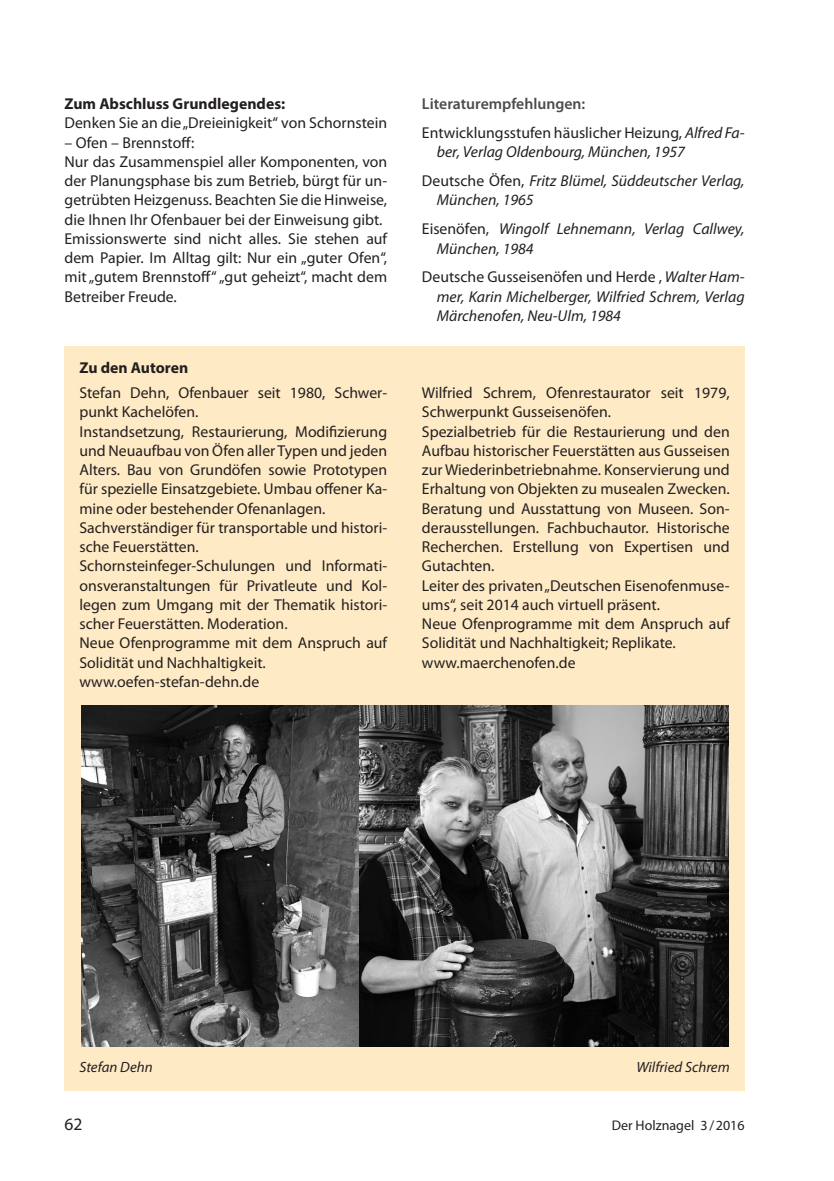
<style>
.page{position:relative;width:834px;height:1181px;background:#fff}
.page>*{position:absolute;margin:0;border:0;box-sizing:border-box;transform-origin:0 0}
.t1{font:17.5px "Myriad Pro";color:#231f20}
.t2{font:15.75px/19.2px "Myriad Pro";color:#231f20}
.t3{font:italic 15.75px/28.9px "Myriad Pro";color:#231f20}
.t4{font:700 15.75px "Myriad Pro";color:#231f20}
.t5{font:italic 14.88px "Myriad Pro";color:#231f20}
.t6{font:14px "Myriad Pro";color:#231f20}
.s1{font-weight:600;color:#4b4c4d}
.s2{font-style:italic}
.s3{font-style:normal}
</style>
<div class="page">
<div style="left:64px;top:346px;width:680px;height:744px;background:#feeac4"></div>
<img style="left:81px;top:705px;width:647px;height:341px">
<p class="t4" style="left:64px;top:94px;width:222px">Zum Abschluss Grundlegendes:</p>
<p class="t2" style="left:64px;top:113px;width:324px">Denken Sie an die „Dreieinigkeit“ von Schornstein</p>
<p class="t2" style="left:64px;top:132px;width:324px">– Ofen – Brennstoff:<br>Nur das Zusammenspiel aller Komponenten, von der Planungsphase bis zum Betrieb, bürgt für un&shy;getrübten Heizgenuss. Beachten Sie die Hinweise, die Ihnen Ihr Ofenbauer bei der Einweisung gibt.<br>Emissionswerte sind nicht alles. Sie stehen auf dem Papier. Im Alltag gilt: Nur ein „guter Ofen“, mit „gutem Brennstoff“ „gut geheizt“, macht dem Betreiber Freude.</p>
<p class="t4" style="left:79px;top:358px;width:110px">Zu den Autoren</p>
<p class="t2" style="left:79px;top:383px;width:309px">Stefan Dehn, Ofenbauer seit 1980, Schwer&shy;punkt Kachelöfen.<br>Instandsetzung, Restaurierung, Modifizierung und Neuaufbau von Öfen aller Typen und jeden Alters. Bau von Grundöfen sowie Prototypen für spezielle Einsatzgebiete. Umbau offener Ka&shy;mine oder bestehender Ofenanlagen.<br>Sachverständiger für transportable und histori&shy;sche Feuerstätten.<br>Schornsteinfeger-Schulungen und Informati&shy;onsveranstaltungen für Privatleute und Kol&shy;legen zum Umgang mit der Thematik histori&shy;scher Feuerstätten. Moderation.<br>Neue Ofenprogramme mit dem Anspruch auf Solidität und Nachhaltigkeit. www.oefen-stefan-dehn.de</p>
<p class="t2" style="left:422px;top:89px;width:324px;line-height:28.9px"><span class="s1">Literaturempfehlungen:<br></span>Entwicklungsstufen häuslicher Heizung, <span class="s2">Alfred Fa-</span></p>
<p class="t3" style="left:422px;top:137px;width:324px;text-indent:15px">ber, Verlag Oldenbourg, München, 1957<br><span class="s3">Deutsche Öfen,</span> Fritz Blümel, Süddeutscher Verlag,</p>
<p class="t3" style="left:422px;top:185px;width:324px;text-indent:15px">München, 1965<br><span class="s3">Eisenöfen,</span> Wingolf Lehnemann, Verlag Callwey,</p>
<p class="t2" style="left:422px;top:233px;width:324px;line-height:28.9px;text-indent:15px"><span class="s2">München, 1984<br></span>Deutsche Gusseisenöfen und Herde , <span class="s2">Walter Ham-</span></p>
<p class="t3" style="left:437px;top:286px;width:309px;line-height:19.2px">mer, Karin Michelberger, Wilfried Schrem, Verlag<br>Märchenofen, Neu-Ulm, 1984</p>
<p class="t2" style="left:422px;top:383px;width:309px">Wilfried Schrem, Ofenrestaurator seit 1979, Schwerpunkt Gusseisenöfen.<br>Spezialbetrieb für die Restaurierung und den Aufbau historischer Feuerstätten aus Gusseisen zur Wiederinbetriebnahme. Konservierung und Erhaltung von Objekten zu musealen Zwecken.<br>Beratung und Ausstattung von Museen. Son&shy;derausstellungen. Fachbuchautor. Historische Recherchen. Erstellung von Expertisen und Gutachten.<br>Leiter des privaten „Deutschen Eisenofenmuse&shy;ums“, seit 2014 auch virtuell präsent.<br>Neue Ofenprogramme mit dem Anspruch auf Solidität und Nachhaltigkeit; Replikate. www.maerchenofen.de</p>
<p class="t5" style="left:79px;top:1057px;width:75px">Stefan Dehn</p>
<p class="t5" style="left:636px;top:1057px;width:95px">Wilfried Schrem</p>
<p class="t1" style="left:64px;top:1113px;width:19px">62</p>
<p class="t6" style="left:611px;top:1116px;width:134px">Der Holznagel 3/2016</p>
</div>
